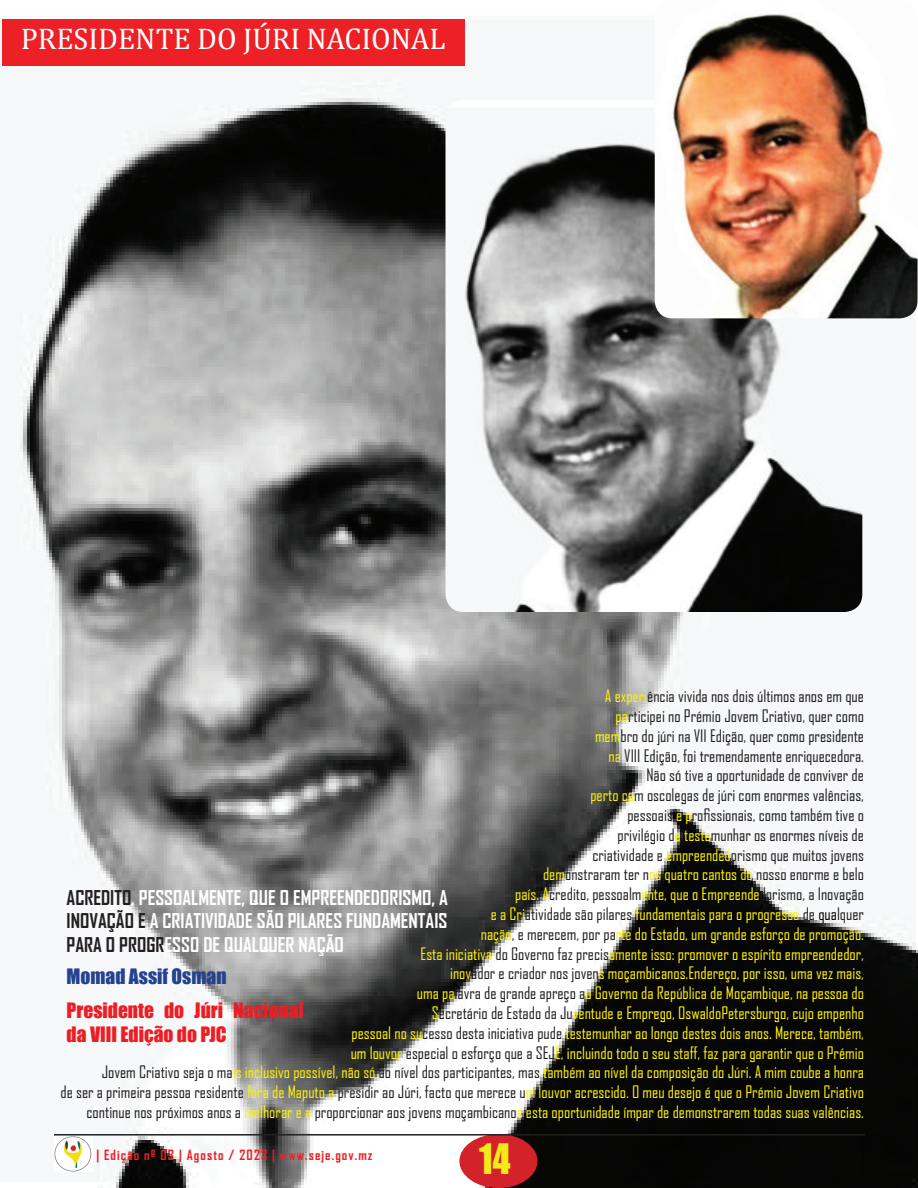
<style>
.page{position:relative;width:918px;height:1188px;background:#fff}
.page>*{position:absolute;margin:0;border:0;box-sizing:border-box;transform-origin:0 0}
.t1{font:38.7px "Impact";color:#f2eb19;scale:.92 1}
.t2{font:30px "Cambria Math";color:#fff}
.t3{font:700 19.5px/23.4px "Agency FB";color:#fff;text-align:justify}
.t4{font:19.5px/23.4px "Impact";color:#ee1d23}
.t5{font:19.5px "Impact";color:#25418f}
.t6{font:16.5px/19.8px "Agency FB";color:#231f20;text-align:right}
.t7{font:700 13.5px "Agency FB";letter-spacing:.08em;color:#ed2026}
.s1{color:#fff101}
.s2{color:#000}
.s3{color:#231f20}
</style>
<div class="page">
<img style="left:2px;top:19px;width:916px;height:1169px">
<img style="left:446px;top:100px;width:416px;height:512px">
<img style="left:655px;top:14px;width:263px;height:304px">
<div style="left:2px;top:20px;width:462px;height:46px;background:#ed2026"></div>
<img style="left:54px;top:1136px;width:39px;height:36px">
<div style="left:459px;top:1134px;width:78px;height:54px;background:#d3222a;border-radius:50%"></div>
<hr style="left:54px;top:1134px;width:811px;height:2px;background:#231f20">
<h2 class="t2" style="left:21px;top:22px;width:426px">PRESIDENTE DO JÚRI NACIONAL</h2>
<p class="t6" style="left:60px;top:686px;width:805px"><span class="s1">A experi</span>ência vivida nos dois últimos anos em que<br><span class="s1">pa</span>rticipei no Prémio Jovem Criativo, quer como<br><span class="s1">mem</span>bro do júri na VII Edição, quer como presidente<br><span class="s1">na</span> VIII Edição, foi tremendamente enriquecedora.<br>Não só tive a oportunidade de conviver de<br><span class="s1">perto co</span>m oscolegas de júri com enormes valências,<br>pessoais <span class="s1">e p</span>rofissionais, como também tive o<br>privilégio d<span class="s1">e teste</span>munhar os enormes níveis de<br>criatividade e <span class="s1">empreended</span>orismo que muitos jovens<br><span class="s1">dem</span>onstraram ter n<span class="s1">os quatro cantos do</span> nosso enorme e belo<br><span class="s1">país. A</span>credito, pessoalm<span class="s1">ente, que o Empreende</span>dorismo, a Inovação<br><span class="s1">e a Cri</span>atividade são pilares <span class="s1">fundamentais para o progresso</span> de <span class="s2">qua</span>lquer<br><span class="s1">nação</span>, e merecem, por pa<span class="s1">rte do Estado, um grande esforço de promoção.<br>Esta iniciativa</span> do Governo faz precis<span class="s1">amente isso: promover o espírito empreendedor,<br>inov</span>ador e criador nos joven<span class="s1">s moçambicanos.Endereço, por isso, uma vez mais,<br>uma pa</span>lavra de grande apreço a<span class="s1">o Governo da República de Moçambique, na pessoa do<br>S</span>ecretário de Estado da Ju<span class="s1">ventude e Emprego, OswaldoPetersburgo, cujo empenho<br>pessoal no su</span>cesso desta iniciativa pude <span class="s1">testemunhar ao longo destes dois anos. Merece, também,<br>um louvor</span> especial o esforço que a SEJ<span class="s1">E, incluindo todo o seu staff, faz para garantir que o Prémio<br></span>Jovem Criativo seja o ma<span class="s1">is inclusivo possível, não só</span> ao nível dos participantes, mas <span class="s1">também ao nível da composição do Júri. A mim coube a honra<br></span>de ser a primeira pessoa residente <span class="s1">fora de Maputo a</span> presidir ao Júri, facto que merece u<span class="s1">m louvor acrescido. O meu desejo é que o Prémio Jovem Criativo </span>continue nos próximos anos a <span class="s1">melhorar e a</span> proporcionar aos jovens moçambicano<span class="s1">s esta oportunidade ímpar de demonstrarem todas suas valências.</span></p>
<p class="t3" style="left:67px;top:886px;width:383px"><span class="s3">ACREDITO</span>, PESSOALMENTE, QUE O EMPREENDEDORISMO, A <span class="s3">INOVAÇÃO E</span> A CRIATIVIDADE SÃO PILARES FUNDAMENTAIS <span class="s3">PARA O PROGR</span>ESSO DE QUALQUER NAÇÃO</p>
<p class="t5" style="left:67px;top:961px;width:161px">Momad Assif Osman</p>
<p class="t4" style="left:67px;top:998px;width:239px">Presidente do Júri Nacional da VIII Edição do PJC</p>
<p class="t7" style="left:96px;top:1147px;width:278px">| Edição nº 03 | Agosto / 2023 | www.seje.gov.mz</p>
<h1 class="t1" style="left:479px;top:1129px;width:36px">14</h1>
</div>
